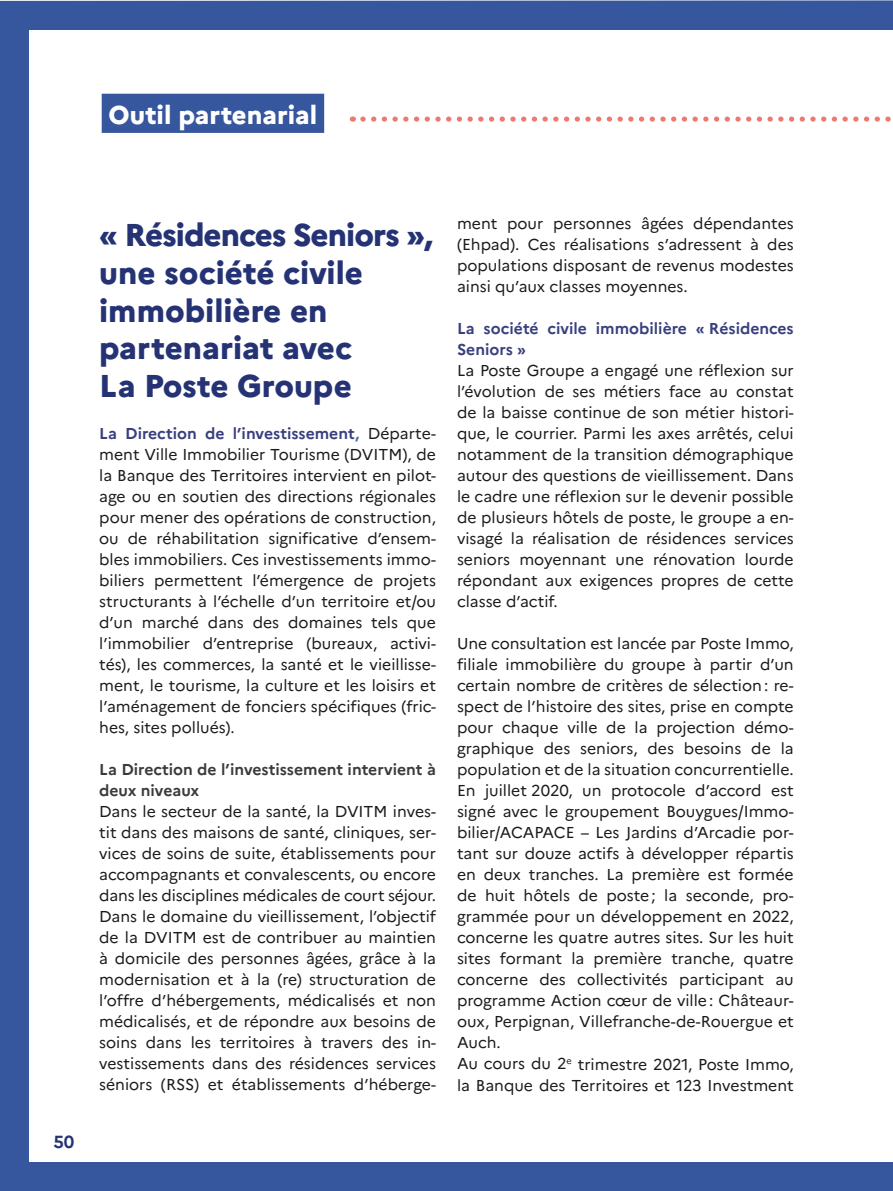
<style>
.page{position:relative;width:893px;height:1191px;background:#36579d}
.page>*{position:absolute;margin:0;border:0;box-sizing:border-box;transform-origin:0 0}
.t1{font:800 31.5px/37.8px "Marianne";color:#253375}
.t2{font:800 25.72px "Marianne";color:#fff}
.t3{font:700 17.5px "Marianne";color:#253375}
.t4{font:15.75px/21px "Marianne";color:#1a1a1a;text-align:justify}
.t5{font:700 15.75px/21px "Marianne";color:#3b3b3a}
.t6{font:700 15.75px/21px "Marianne";color:#393f7f}
.s1{font-weight:700;color:#393f7f}
.s2{font-weight:700;color:#4b65a7}
</style>
<div class="page">
<div style="left:30px;top:30px;width:863px;height:1131px;background:#fff"></div>
<div style="left:102px;top:94px;width:222px;height:39px;background:#36579d"></div>
<svg style="left:363px;top:116px;width:528px;height:6px"></svg>
<h2 class="t2" style="left:109px;top:95px;width:210px">Outil partenarial</h2>
<p class="t3" style="left:53px;top:1127px;width:22px">50</p>
<h1 class="t1" style="left:99px;top:213px;width:335px">« Résidences Seniors », une société civile immobilière en partenariat avec<br>La Poste Groupe</h1>
<p class="t4" style="left:99px;top:422px;width:338px"><span class="s1">La Direction de l’investissement</span><span class="s2">,</span> Départe&shy;ment Ville Immobilier Tourisme (DVITM), de la Banque des Territoires intervient en pilot&shy;age ou en soutien des directions régionales pour mener des opérations de construction, ou de réhabilitation significative d’ensem&shy;bles immobiliers. Ces investissements immo&shy;biliers permettent l’émergence de projets structurants à l’échelle d’un territoire et/ou d’un marché dans des domaines tels que l’immobilier d’entreprise (bureaux, activi&shy;tés), les commerces, la santé et le vieillisse&shy;ment, le tourisme, la culture et les loisirs et l’aménagement de fonciers spécifiques (fric&shy;hes, sites pollués).</p>
<p class="t5" style="left:99px;top:758px;width:338px">La Direction de l’investissement intervient à deux niveaux</p>
<p class="t4" style="left:99px;top:800px;width:338px">Dans le secteur de la santé, la DVITM inves&shy;tit dans des maisons de santé, cliniques, ser&shy;vices de soins de suite, établissements pour accompagnants et convalescents, ou encore dans les disciplines médicales de court séjour.<br>Dans le domaine du vieillissement, l’objectif de la DVITM est de contribuer au maintien à domicile des personnes âgées, grâce à la modernisation et à la (re) structuration de l’offre d’hébergements, médicalisés et non médicalisés, et de répondre aux besoins de soins dans les territoires à travers des in&shy;vestissements dans des résidences services séniors (RSS) et établissements d’héberge-</p>
<p class="t4" style="left:457px;top:212px;width:338px">ment pour personnes âgées dépendantes (Ehpad). Ces réalisations s’adressent à des populations disposant de revenus modestes ainsi qu’aux classes moyennes.</p>
<p class="t6" style="left:457px;top:317px;width:338px">La société civile immobilière « Résidences<br>Seniors »</p>
<p class="t4" style="left:457px;top:359px;width:338px">La Poste Groupe a engagé une réflexion sur l’évolution de ses métiers face au constat de la baisse continue de son métier histori&shy;que, le courrier. Parmi les axes arrêtés, celui notamment de la transition démographique autour des questions de vieillissement. Dans le cadre une réflexion sur le devenir possible de plusieurs hôtels de poste, le groupe a en&shy;visagé la réalisation de résidences services seniors moyennant une rénovation lourde répondant aux exigences propres de cette classe d’actif.</p>
<p class="t4" style="left:457px;top:632px;width:338px;text-align:left">Une consultation est lancée par Poste Immo, filiale immobilière du groupe à partir d’un certain nombre de critères de sélection : re&shy;spect de l’histoire des sites, prise en compte pour chaque ville de la projection démo&shy;graphique des seniors, des besoins de la population et de la situation concurrentielle.<br>En juillet 2020, un protocole d’accord est signé avec le groupement Bouygues/Immo&shy;bilier/ACAPACE – Les Jardins d’Arcadie por&shy;tant sur douze actifs à développer répartis en deux tranches. La première est formée de huit hôtels de poste ; la seconde, pro&shy;grammée pour un développement en 2022, concerne les quatre autres sites. Sur les huit sites formant la première tranche, quatre concerne des collectivités participant au programme Action cœur de ville : Châteaur&shy;oux, Perpignan, Villefranche-de-Rouergue et Auch.<br>Au cours du 2<sup>e</sup> trimestre 2021, Poste Immo, la Banque des Territoires et 123 Investment</p>
</div>
